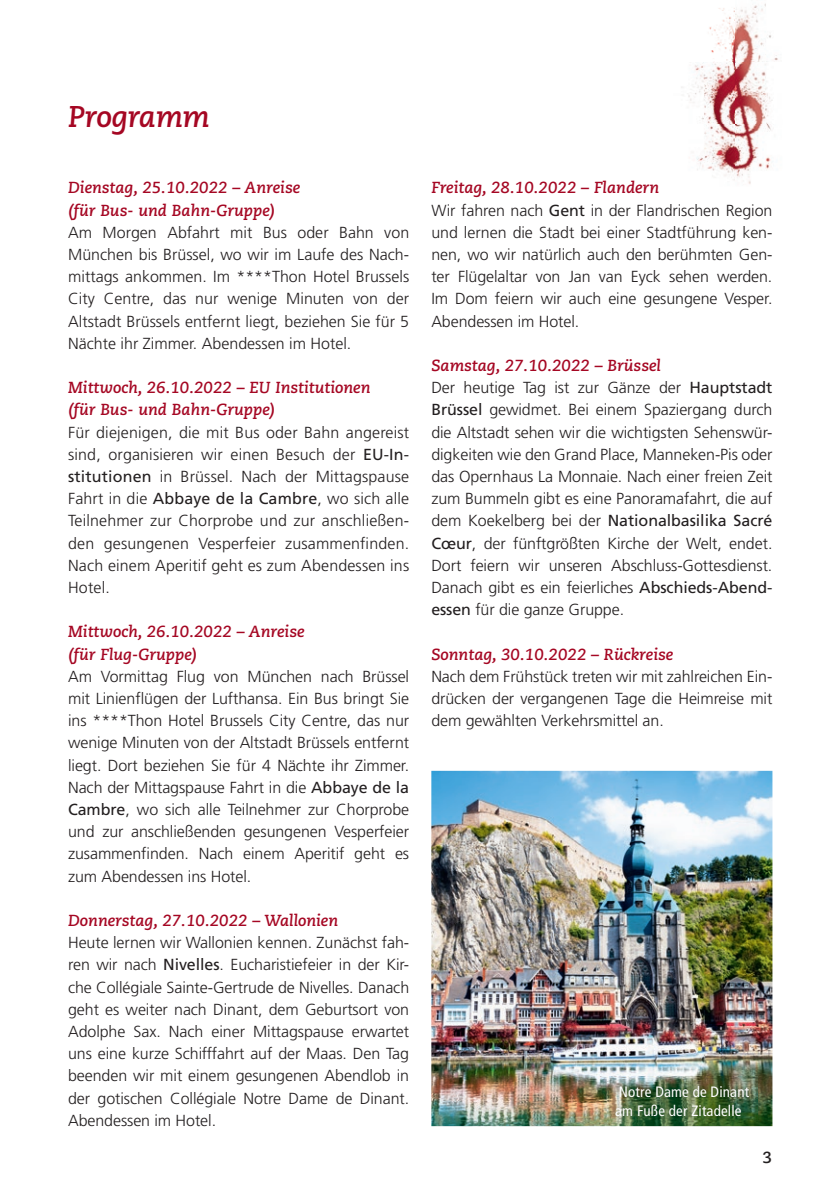
<style>
.page{position:relative;width:840px;height:1191px;background:#fff}
.page>*{position:absolute;margin:0;border:0;box-sizing:border-box;transform-origin:0 0}
.t1{font:italic 700 30px "Caecilia LT";letter-spacing:-.015em;color:#a50723}
.t2{font:300 16px/22.2px "Frutiger LT Pro";letter-spacing:-.005em;color:#231f20;text-align:justify}
.t3{font:italic 700 16px/22.2px "Caecilia LT";color:#a50723}
.t4{font:700 16px "Caecilia LT";color:#231f20}
.t5{font:condensed 15px/19px "Frutiger LT Pro";letter-spacing:.01em;color:#fff}
.s1{font-weight:400}
</style>
<div class="page">
<img style="left:681px;top:3px;width:97px;height:181px">
<img style="left:431px;top:771px;width:341px;height:355px">
<img style="left:606px;top:1076px;width:151px;height:48px">
<h1 class="t1" style="left:68px;top:99px;width:143px">Programm</h1>
<p class="t3" style="left:68px;top:177px;width:233px">Dienstag, 25.10.2022 – Anreise (für Bus- und Bahn-Gruppe)</p>
<p class="t2" style="left:68px;top:221px;width:342px">Am Morgen Abfahrt mit Bus oder Bahn von München bis Brüssel, wo wir im Laufe des Nach&shy;mittags ankommen. Im ****Thon Hotel Brussels City Centre, das nur wenige Minuten von der Altstadt Brüssels entfernt liegt, beziehen Sie für 5<br>Nächte ihr Zimmer. Abendessen im Hotel.</p>
<p class="t3" style="left:68px;top:377px;width:304px">Mittwoch, 26.10.2022 – EU Institutionen (für Bus- und Bahn-Gruppe)</p>
<p class="t2" style="left:68px;top:421px;width:342px">Für diejenigen, die mit Bus oder Bahn angereist sind, organisieren wir einen Besuch der <span class="s1">EU-In&shy;stitutionen</span> in Brüssel. Nach der Mittagspause Fahrt in die <span class="s1">Abbaye de la Cambre</span>, wo sich alle Teilnehmer zur Chorprobe und zur anschließen&shy;den gesungenen Vesperfeier zusammenfinden.<br>Nach einem Aperitif geht es zum Abendessen ins Hotel.</p>
<p class="t3" style="left:68px;top:621px;width:238px">Mittwoch, 26.10.2022 – Anreise (für Flug-Gruppe)</p>
<p class="t2" style="left:68px;top:665px;width:342px">Am Vormittag Flug von München nach Brüssel mit Linienflügen der Lufthansa. Ein Bus bringt Sie ins ****Thon Hotel Brussels City Centre, das nur wenige Minuten von der Altstadt Brüssels entfernt liegt. Dort beziehen Sie für 4 Nächte ihr Zimmer.<br>Nach der Mittagspause Fahrt in die <span class="s1">Abbaye de la Cambre</span>, wo sich alle Teilnehmer zur Chorprobe und zur anschließenden gesungenen Vesper feier zusammenfinden. Nach einem Aperitif geht es zum Abendessen ins Hotel.</p>
<p class="t3" style="left:68px;top:909px;width:271px">Donnerstag, 27.10.2022 – Wallonien</p>
<p class="t2" style="left:68px;top:931px;width:342px">Heute lernen wir Wallonien kennen. Zunächst fah&shy;ren wir nach <span class="s1">Nivelles</span>. Eucharistiefeier in der Kir&shy;che Collégiale Sainte-Gertrude de Nivelles. Danach geht es weiter nach Dinant, dem Geburtsort von Adolphe Sax. Nach einer Mittagspause erwartet uns eine kurze Schifffahrt auf der Maas. Den Tag beenden wir mit einem gesungenen Abendlob in der gotischen Collégiale Notre Dame de Dinant.<br>Abendessen im Hotel.</p>
<p class="t3" style="left:431px;top:177px;width:229px">Freitag, 28.10.2022 – Flandern</p>
<p class="t2" style="left:431px;top:199px;width:342px">Wir fahren nach <span class="s1">Gent</span> in der Flandrischen Region und lernen die Stadt bei einer Stadtführung ken&shy;nen, wo wir natürlich auch den berühmten Gen&shy;ter Flügelaltar von Jan van Eyck sehen werden.<br>Im Dom feiern wir auch eine gesungene Vesper.<br>Abendessen im Hotel.</p>
<p class="t3" style="left:431px;top:355px;width:231px">Samstag, 27.10.2022 – Brüssel</p>
<p class="t2" style="left:431px;top:377px;width:342px">Der heutige Tag ist zur Gänze der <span class="s1">Hauptstadt Brüssel</span> gewidmet. Bei einem Spaziergang durch die Altstadt sehen wir die wichtigsten Sehenswür&shy;digkeiten wie den Grand Place, Manneken-Pis oder das Opernhaus La Monnaie. Nach einer freien Zeit zum Bummeln gibt es eine Panoramafahrt, die auf dem Koekelberg bei der <span class="s1">Nationalbasilika Sacré Cœur</span>, der fünftgrößten Kirche der Welt, endet.<br>Dort feiern wir unseren Abschluss-Gottesdienst.<br>Danach gibt es ein feierliches <span class="s1">Abschieds-Abend&shy;essen</span> für die ganze Gruppe.</p>
<p class="t3" style="left:431px;top:643px;width:243px">Sonntag, 30.10.2022 – Rückreise</p>
<p class="t2" style="left:431px;top:665px;width:342px">Nach dem Frühstück treten wir mit zahlreichen Ein&shy;drücken der vergangenen Tage die Heimreise mit dem gewählten Verkehrsmittel an.</p>
<p class="t5" style="left:615px;top:1082px;width:135px">Notre Dame de Dinant am Fuße der Zitadelle</p>
<p class="t4" style="left:762px;top:1147px;width:11px">3</p>
</div>
